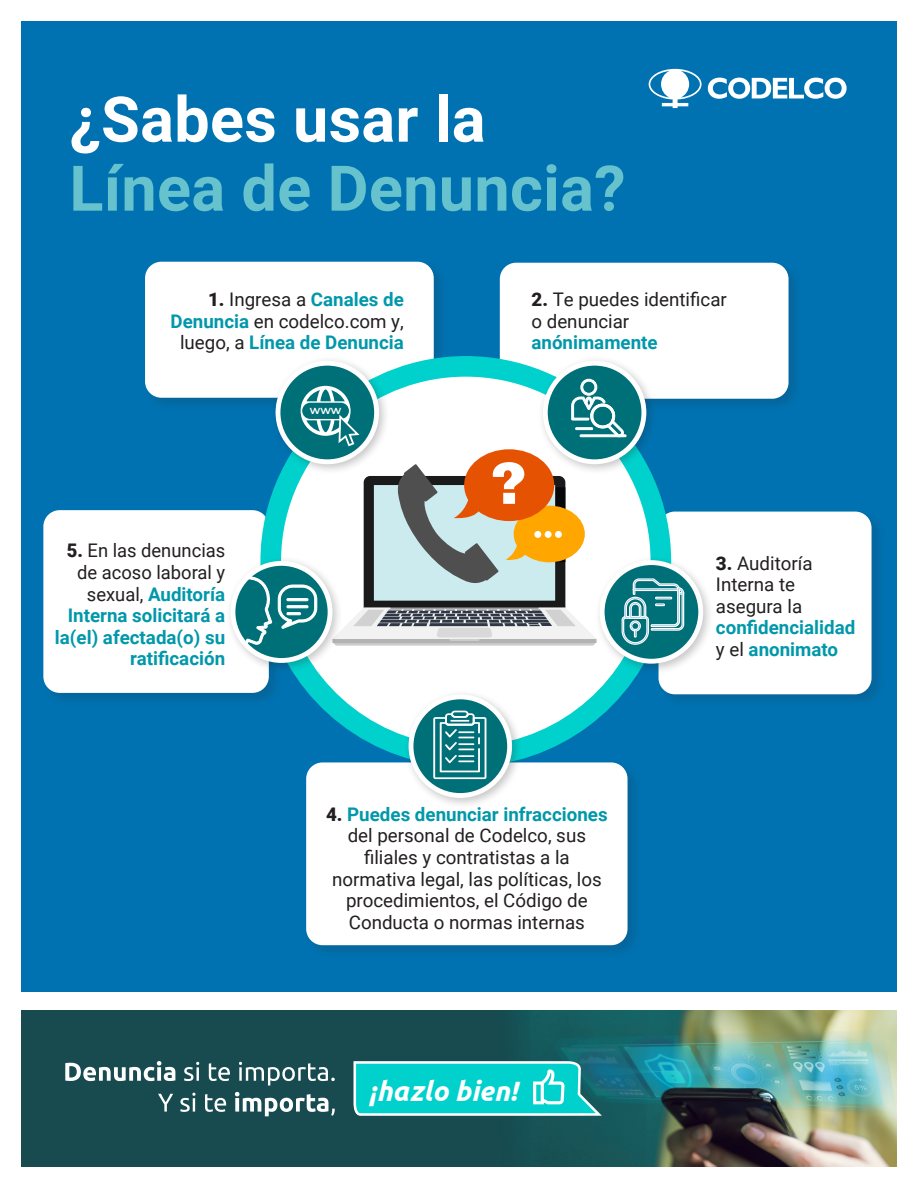
<style>
.page{position:relative;width:918px;height:1188px;background:#fff}
.page>*{position:absolute;margin:0;border:0;box-sizing:border-box;transform-origin:0 0}
.t1{font:700 63px "Roboto";letter-spacing:.005em;color:#66c2cc}
.t2{font:700 63px "Roboto";letter-spacing:.005em;color:#fff}
.t3{font:italic 700 27.9px "Ubuntu";color:#fff}
.t4{font:700 18.75px/21.6px "Roboto";color:#0098aa;text-align:center}
.t5{font:18.75px/21.6px "Roboto";color:#231f20}
.t6{font:600 11.4px "Montserrat";color:#fff}
.s1{font-weight:900;color:#231f20}
.s2{font-weight:400;color:#231f20}
.s3{font-weight:900}
.s4{font-weight:700;color:#0098aa}
</style>
<div class="page">
<div style="left:21px;top:21px;width:876px;height:971px;background:#0072b1"></div>
<svg style="left:649px;top:69px;width:53px;height:39px"></svg>
<svg style="left:708px;top:78px;width:139px;height:21px"></svg>
<div style="left:656px;top:509px;width:230px;height:200px;background:#231f20;opacity:.15"></div>
<div style="left:659px;top:512px;width:213px;height:182px;background:#fff;border-radius:16px"></div>
<div style="left:498px;top:260px;width:305px;height:153px;background:#231f20;opacity:.15"></div>
<div style="left:500px;top:263px;width:289px;height:136px;background:#fff;border-radius:16px"></div>
<div style="left:143px;top:259px;width:305px;height:153px;background:#231f20;opacity:.15"></div>
<div style="left:145px;top:262px;width:289px;height:136px;background:#fff;border-radius:16px"></div>
<div style="left:41px;top:508px;width:242px;height:199px;background:#231f20;opacity:.15"></div>
<div style="left:43px;top:510px;width:226px;height:183px;background:#fff;border-radius:16px"></div>
<div style="left:304px;top:760px;width:338px;height:199px;background:#016da9"></div>
<div style="left:306px;top:762px;width:322px;height:183px;background:#fff;border-radius:16px"></div>
<div style="left:594px;top:555px;width:120px;height:120px;background:#231f20;opacity:.25"></div>
<svg style="left:602px;top:563px;width:99px;height:98px"></svg>
<svg style="left:233px;top:563px;width:97px;height:97px"></svg>
<div style="left:403px;top:689px;width:120px;height:120px;background:#231f20;opacity:.25"></div>
<svg style="left:411px;top:697px;width:99px;height:99px"></svg>
<svg style="left:243px;top:346px;width:442px;height:433px"></svg>
<img style="left:21px;top:1011px;width:876px;height:156px">
<svg style="left:352px;top:1060px;width:253px;height:57px;background:#24c8c5"></svg>
<svg style="left:65px;top:1061px;width:110px;height:20px"></svg>
<svg style="left:184px;top:1062px;width:15px;height:19px"></svg>
<svg style="left:209px;top:1063px;width:21px;height:18px"></svg>
<svg style="left:239px;top:1062px;width:96px;height:23px"></svg>
<svg style="left:158px;top:1094px;width:15px;height:18px"></svg>
<svg style="left:180px;top:1093px;width:15px;height:19px"></svg>
<svg style="left:205px;top:1094px;width:21px;height:18px"></svg>
<svg style="left:235px;top:1092px;width:100px;height:24px"></svg>
<p class="t2" style="left:69px;top:75px;width:418px">¿Sabes usar la</p>
<p class="t1" style="left:69px;top:144px;width:558px">Línea de Denuncia?</p>
<p class="t4" style="left:208px;top:288px;width:197px"><span class="s1">1.</span> <span class="s2">Ingresa a</span> Canales de</p>
<p class="t4" style="left:171px;top:309px;width:235px">Denuncia <span class="s2">en codelco.com y, luego, a</span> Línea de Denuncia</p>
<p class="t4" style="left:55px;top:539px;width:172px;text-align:right"><span class="s1">5.</span> <span class="s2">En las denuncias de acoso laboral y sexual,</span> Auditoría<br>Interna solicitará a la(el) afectada(o) su ratificación</p>
<p class="t6" style="left:310px;top:402px;width:33px">www</p>
<p class="t5" style="left:531px;top:288px;width:197px"><span class="s3">2.</span> Te puedes identificar</p>
<p class="t4" style="left:531px;top:309px;width:128px;text-align:left"><span class="s2">o denunciar </span>anónimamente</p>
<p class="t5" style="left:716px;top:551px;width:141px"><span class="s3">3.</span> Auditoría<br>Interna te asegura la <span class="s4">confidencialidad </span>y el <span class="s4">anonimato</span></p>
<p class="t4" style="left:326px;top:803px;width:283px"><span class="s1">4.</span> Puedes denunciar infracciones</p>
<p class="t5" style="left:332px;top:824px;width:271px;text-align:center">del personal de Codelco, sus filiales y contratistas a la normativa legal, las políticas, los procedimientos, el Código de<br>Conducta o normas internas</p>
<h2 class="t3" style="left:368px;top:1074px;width:151px">¡hazlo bien!</h2>
</div>
